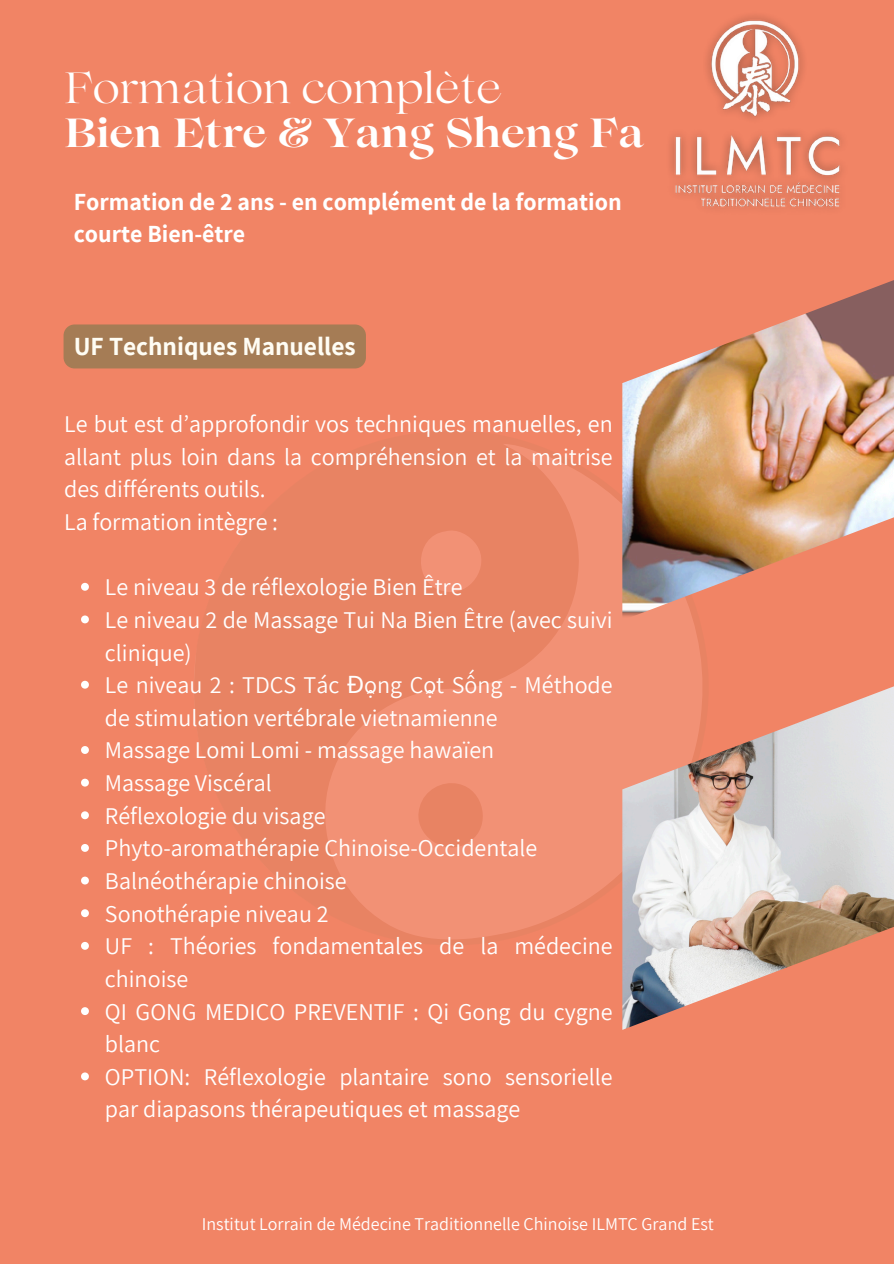
<style>
.page{position:relative;width:894px;height:1264px;background:#fff}
.page>*{position:absolute;margin:0;border:0;box-sizing:border-box;transform-origin:0 0}
.t1{font:43.5px "Lovelace";color:#fff}
.t2{font:700 40.5px "Lovelace";color:#fff}
.t3{font:700 25.5px "Assistant";color:#fffdf4}
.t4{font:24px/32.7px "Assistant";color:#fff}
.t5{font:700 24px/32.7px "Assistant";color:#fff}
.t6{font:18px "Assistant";color:#fff}
.s1{font-family:"Noto Sans"}
</style>
<div class="page">
<div style="left:0;top:0;width:893px;height:1263px;background:#f18465"></div>
<svg style="left:325px;top:444px;width:376px;height:495px;fill:#f29175"></svg>
<img style="left:622px;top:280px;width:271px;height:340px">
<img style="left:622px;top:666px;width:271px;height:363px">
<svg style="left:81px;top:583px;width:8px;height:7px"></svg>
<svg style="left:81px;top:615px;width:8px;height:8px"></svg>
<svg style="left:81px;top:680px;width:8px;height:8px"></svg>
<svg style="left:81px;top:746px;width:8px;height:8px"></svg>
<svg style="left:81px;top:778px;width:8px;height:8px"></svg>
<svg style="left:81px;top:811px;width:8px;height:8px"></svg>
<svg style="left:81px;top:844px;width:8px;height:7px"></svg>
<svg style="left:81px;top:876px;width:8px;height:8px"></svg>
<svg style="left:81px;top:909px;width:8px;height:8px"></svg>
<svg style="left:81px;top:942px;width:8px;height:7px"></svg>
<svg style="left:81px;top:1007px;width:8px;height:8px"></svg>
<svg style="left:81px;top:1072px;width:8px;height:8px"></svg>
<div style="left:64px;top:324px;width:302px;height:44px;background:#a57c55"></div>
<img style="left:670px;top:15px;width:172px;height:192px">
<p class="t1" style="left:64px;top:71px;width:438px">Formation complète</p>
<p class="t2" style="left:64px;top:118px;width:581px">Bien Etre &amp; Yang Sheng Fa</p>
<p class="t5" style="left:74px;top:185px;width:549px">Formation de 2 ans - en complément de la formation courte Bien-être</p>
<p class="t3" style="left:74px;top:329px;width:283px">UF Techniques Manuelles</p>
<h1 class="t4" style="left:64px;top:407px;width:550px">Le but est d’approfondir vos techniques manuelles, en allant plus loin dans la compréhension et la maitrise des différents outils.<br>La formation intègre :</h1>
<h3 class="t4" style="left:105px;top:570px;width:359px">Le niveau 3 de réflexologie Bien Être</h3>
<p class="t4" style="left:105px;top:602px;width:509px">Le niveau 2 de Massage Tui Na Bien Être (avec suivi clinique)</p>
<h3 class="t4" style="left:105px;top:668px;width:509px">Le niveau 2 : TDCS Tác <span class="s1">Đ</span>ộng Cột Sống - Méthode de stimulation vertébrale vietnamienne</h3>
<h4 class="t4" style="left:105px;top:733px;width:390px">Massage Lomi Lomi - massage hawaïen</h4>
<p class="t4" style="left:105px;top:766px;width:168px">Massage Viscéral</p>
<p class="t4" style="left:105px;top:798px;width:222px">Réflexologie du visage</p>
<p class="t4" style="left:105px;top:831px;width:433px">Phyto-aromathérapie Chinoise-Occidentale</p>
<p class="t4" style="left:105px;top:863px;width:243px">Balnéothérapie chinoise</p>
<p class="t4" style="left:105px;top:896px;width:225px">Sonothérapie niveau 2</p>
<p class="t4" style="left:105px;top:929px;width:509px">UF : Théories fondamentales de la médecine chinoise</p>
<p class="t4" style="left:105px;top:994px;width:509px">QI GONG MEDICO PREVENTIF : Qi Gong du cygne blanc</p>
<p class="t4" style="left:105px;top:1059px;width:509px">OPTION: Réflexologie plantaire sono sensorielle par diapasons thérapeutiques et massage</p>
<p class="t6" style="left:202px;top:1211px;width:513px">Institut Lorrain de Médecine Traditionnelle Chinoise ILMTC Grand Est</p>
</div>
